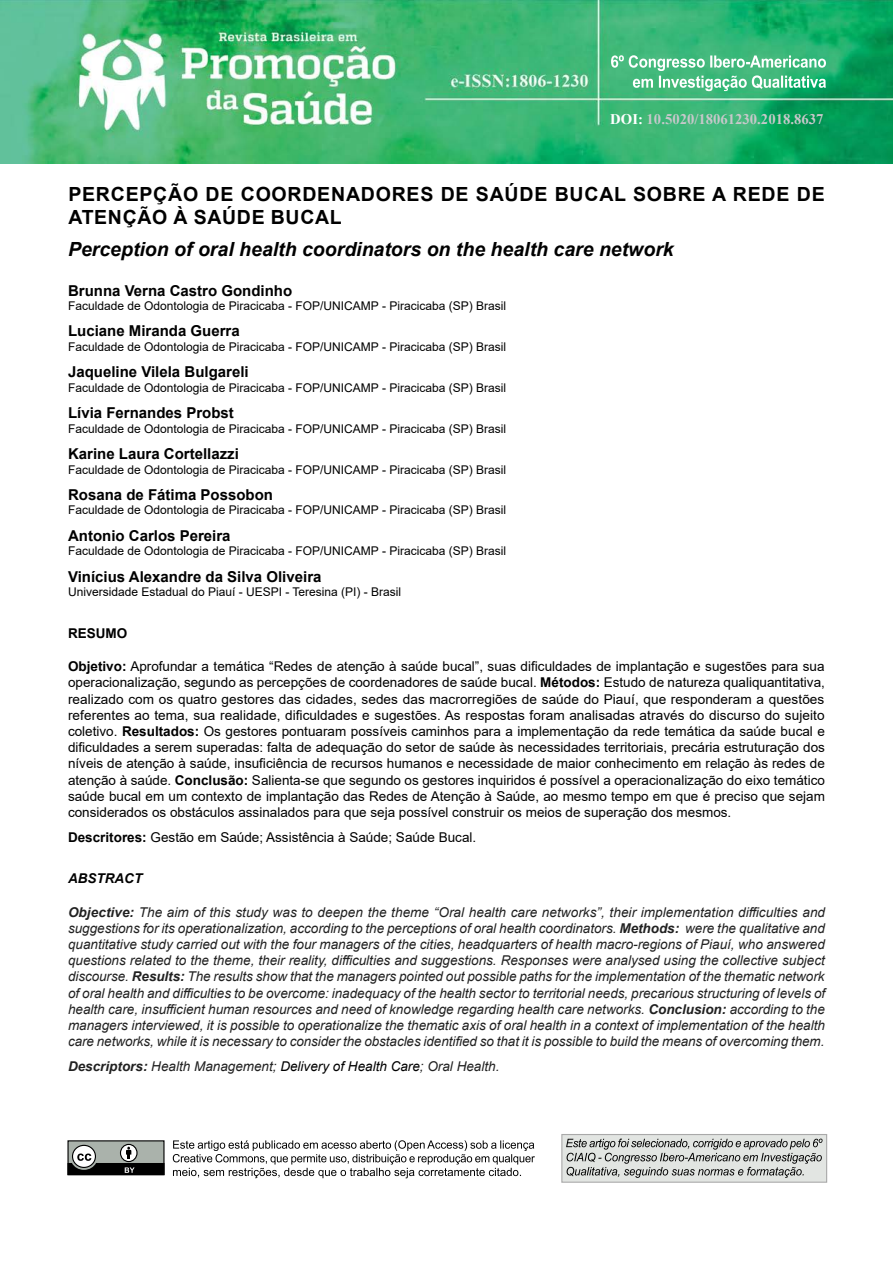
<style>
.page{position:relative;width:893px;height:1263px;background:#fff}
.page>*{position:absolute;margin:0;border:0;box-sizing:border-box;transform-origin:0 0}
.Titulo_Grande{font:700 19.5px/23.4px "Arial";letter-spacing:.04em;color:#000}
.Titulo_Italico_2{font:italic 700 19.5px "Arial";color:#000}
.Autor{font:700 15px "Arial";color:#000}
.doi{font:700 14.7px "Times New Roman";color:#c7c8ca}
.Resumo_Texto{font:13.5px/16.2px "Arial";color:#000;text-align:justify}
.Resumo_Texto_-_ITALI{font:italic 13.5px/16.2px "Arial";letter-spacing:-.005em;color:#212121;text-align:justify}
.Abstract_-_ITÁLICO{font:italic 700 13.5px "Arial";color:#000}
.Resumo_Titulo{font:700 13.5px "Arial";color:#000}
.Creditos_1{font:12px "Arial";color:#000}
.Creditos_2{font:12px "Arial";color:#000}
.s1{color:#fff}
.s2{font-weight:700}
.s3{color:#000}
</style>
<div class="page">
<img style="left:0;top:0;width:893px;height:164px">
<div style="left:68px;top:1141px;width:96px;height:33px;background:#aab2ab"></div>
<svg style="left:120px;top:1144px;width:17px;height:17px"></svg>
<div style="left:120px;top:1144px;width:18px;height:18px;border:1px solid #000;border-radius:50%"></div>
<div style="left:72px;top:1145px;width:24px;height:23px;border:1px solid #000;border-radius:50%"></div>
<svg style="left:67px;top:1147px;width:98px;height:28px"></svg>
<svg style="left:611px;top:55px;width:215px;height:36px;background:#6dc99b"></svg>
<div style="left:562px;top:1134px;width:265px;height:48px;background:#e2e5e2"></div>
<svg style="left:566px;top:1138px;width:256px;height:40px"></svg>
<svg style="left:173px;top:1140px;width:362px;height:38px"></svg>
<p class="doi" style="left:610px;top:108px;width:215px"><span class="s1">DOI:</span> 10.5020/18061230.2018.8637</p>
<p class="Titulo_Grande" style="left:68px;top:182px;width:758px">PERCEPÇÃO DE COORDENADORES DE SAÚDE BUCAL SOBRE A REDE DE<br>ATENÇÃO À SAÚDE BUCAL</p>
<p class="Titulo_Italico_2" style="left:68px;top:236px;width:607px">Perception of oral health coordinators on the health care network</p>
<p class="Autor" style="left:68px;top:280px;width:226px">Brunna Verna Castro Gondinho</p>
<p class="Creditos_1" style="left:68px;top:297px;width:439px">Faculdade de Odontologia de Piracicaba - FOP/UNICAMP - Piracicaba (SP) Brasil</p>
<p class="Autor" style="left:68px;top:321px;width:173px">Luciane Miranda Guerra</p>
<p class="Creditos_1" style="left:68px;top:338px;width:439px">Faculdade de Odontologia de Piracicaba - FOP/UNICAMP - Piracicaba (SP) Brasil</p>
<p class="Autor" style="left:68px;top:361px;width:182px">Jaqueline Vilela Bulgareli</p>
<p class="Creditos_1" style="left:68px;top:379px;width:439px">Faculdade de Odontologia de Piracicaba - FOP/UNICAMP - Piracicaba (SP) Brasil</p>
<p class="Autor" style="left:68px;top:402px;width:167px">Lívia Fernandes Probst</p>
<p class="Creditos_1" style="left:68px;top:420px;width:439px">Faculdade de Odontologia de Piracicaba - FOP/UNICAMP - Piracicaba (SP) Brasil</p>
<p class="Autor" style="left:68px;top:443px;width:172px">Karine Laura Cortellazzi</p>
<p class="Creditos_1" style="left:68px;top:461px;width:439px">Faculdade de Odontologia de Piracicaba - FOP/UNICAMP - Piracicaba (SP) Brasil</p>
<p class="Autor" style="left:68px;top:484px;width:207px">Rosana de Fátima Possobon</p>
<p class="Creditos_1" style="left:68px;top:502px;width:439px">Faculdade de Odontologia de Piracicaba - FOP/UNICAMP - Piracicaba (SP) Brasil</p>
<p class="Autor" style="left:68px;top:525px;width:164px">Antonio Carlos Pereira</p>
<p class="Creditos_1" style="left:68px;top:543px;width:439px">Faculdade de Odontologia de Piracicaba - FOP/UNICAMP - Piracicaba (SP) Brasil</p>
<p class="Autor" style="left:68px;top:566px;width:255px">Vinícius Alexandre da Silva Oliveira</p>
<p class="Creditos_2" style="left:68px;top:584px;width:335px">Universidade Estadual do Piauí - UESPI - Teresina (PI) - Brasil</p>
<p class="Resumo_Titulo" style="left:68px;top:624px;width:61px">RESUMO</p>
<p class="Resumo_Texto" style="left:68px;top:658px;width:758px"><span class="s2">Objetivo:</span> Aprofundar a temática “Redes de atenção à saúde bucal”, suas dificuldades de implantação e sugestões para sua operacionalização, segundo as percepções de coordenadores de saúde bucal. <span class="s2">Métodos:</span> Estudo de natureza qualiquantitativa, realizado com os quatro gestores das cidades, sedes das macrorregiões de saúde do Piauí, que responderam a questões referentes ao tema, sua realidade, dificuldades e sugestões. As respostas foram analisadas através do discurso do sujeito coletivo. <span class="s2">Resultados:</span> Os gestores pontuaram possíveis caminhos para a implementação da rede temática da saúde bucal e dificuldades a serem superadas: falta de adequação do setor de saúde às necessidades territoriais, precária estruturação dos níveis de atenção à saúde, insuficiência de recursos humanos e necessidade de maior conhecimento em relação às redes de atenção à saúde. <span class="s2">Conclusão:</span> Salienta-se que segundo os gestores inquiridos é possível a operacionalização do eixo temático saúde bucal em um contexto de implantação das Redes de Atenção à Saúde, ao mesmo tempo em que é preciso que sejam considerados os obstáculos assinalados para que seja possível construir os meios de superação dos mesmos.</p>
<p class="Resumo_Texto" style="left:68px;top:829px;width:410px"><span class="s2">Descritores:</span> Gestão em Saúde; Assistência à Saúde; Saúde Bucal.</p>
<p class="Abstract_-_ITÁLICO" style="left:68px;top:870px;width:76px">ABSTRACT</p>
<p class="Resumo_Texto_-_ITALI" style="left:68px;top:904px;width:759px"><span class="s2">Objective:</span> The aim of this study was to deepen the theme “Oral health care networks”, their implementation difficulties and suggestions for its operationalization, according to the perceptions of oral health coordinators. <span class="s2">Methods:</span> were the qualitative and quantitative study carried out with the four managers of the cities, headquarters of health macro-regions of Piauí, who answered questions related to the theme, their reality, difficulties and suggestions. Responses were analysed using the collective subject discourse. <span class="s2">Results:</span> The results show that the managers pointed out possible paths for the implementation of the thematic network of oral health and difficulties to be overcome: inadequacy of the health sector to territorial needs, precarious structuring of levels of health care, insufficient human resources and need of knowledge regarding health care networks. <span class="s2">Conclusion:</span> according to the managers interviewed, it is possible to operationalize the thematic axis of oral health in a context of implementation of the health care networks, while it is necessary to consider the obstacles identified so that it is possible to build the means of overcoming them.</p>
<p class="Resumo_Texto_-_ITALI" style="left:68px;top:1058px;width:433px"><span class="s2">Descriptors:</span> Health Management; <span class="s3">Delivery of Health Care</span>; Oral Health.</p>
</div>
